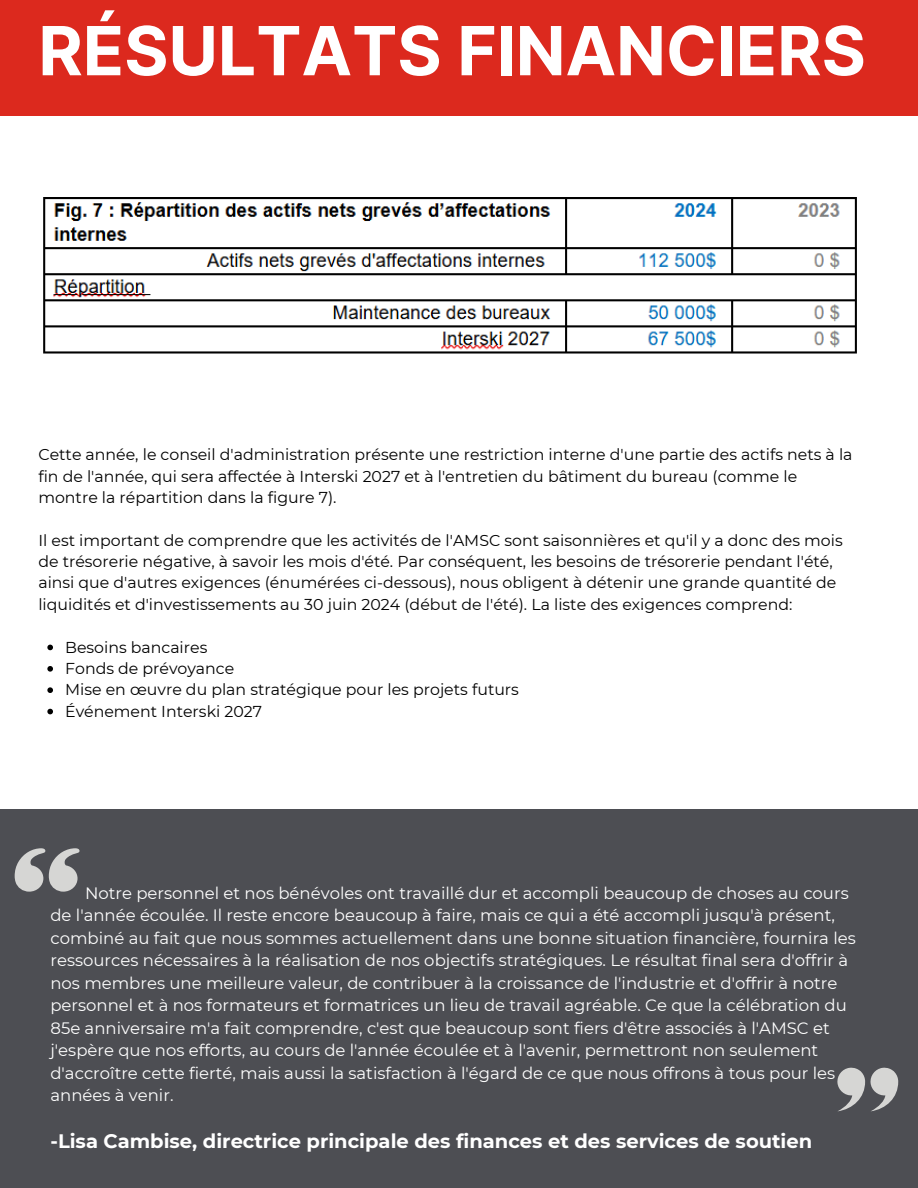
<style>
.page{position:relative;width:918px;height:1188px;background:#fff}
.page>*{position:absolute;margin:0;border:0;box-sizing:border-box;transform-origin:0 0}
.t1{font:700 67.8px "Inter";color:#fff}
.t2{font:700 19.5px "Montserrat";color:#fff}
.t3{font:16.5px/22.5px "Montserrat";color:#fff}
.t4{font:15.75px/21.3px "Montserrat";color:#000}
</style>
<div class="page">
<div style="left:0;top:0;width:918px;height:115px;background:#dc291e"></div>
<svg style="left:47px;top:645px;width:6px;height:5px"></svg>
<svg style="left:47px;top:666px;width:6px;height:6px"></svg>
<svg style="left:47px;top:687px;width:6px;height:6px"></svg>
<svg style="left:47px;top:709px;width:6px;height:5px"></svg>
<div style="left:0;top:810px;width:917px;height:378px;background:#4d4e53"></div>
<svg style="left:15px;top:848px;width:65px;height:44px"></svg>
<svg style="left:837px;top:1068px;width:61px;height:43px"></svg>
<img style="left:43px;top:198px;width:814px;height:156px">
<p class="t1" style="left:38px;top:10px;width:829px">RÉSULTATS FINANCIERS</p>
<h1 class="t4" style="left:38px;top:444px;width:816px">Cette année, le conseil d'administration présente une restriction interne d'une partie des actifs nets à la fin de l'année, qui sera affectée à Interski 2027 et à l'entretien du bâtiment du bureau (comme le montre la répartition dans la figure 7).</h1>
<p class="t4" style="left:38px;top:529px;width:806px">Il est important de comprendre que les activités de l'AMSC sont saisonnières et qu'il y a donc des mois de trésorerie négative, à savoir les mois d'été. Par conséquent, les besoins de trésorerie pendant l'été, ainsi que d'autres exigences (énumérées ci-dessous), nous obligent à détenir une grande quantité de liquidités et d'investissements au 30 juin 2024 (début de l'été). La liste des exigences comprend:</p>
<p class="t4" style="left:65px;top:636px;width:144px">Besoins bancaires</p>
<p class="t4" style="left:65px;top:658px;width:171px">Fonds de prévoyance</p>
<p class="t4" style="left:65px;top:679px;width:455px">Mise en œuvre du plan stratégique pour les projets futurs</p>
<p class="t4" style="left:65px;top:700px;width:198px">Événement Interski 2027</p>
<p class="t3" style="left:50px;top:882px;width:807px;text-indent:35px">Notre personnel et nos bénévoles ont travaillé dur et accompli beaucoup de choses au cours de l'année écoulée. Il reste encore beaucoup à faire, mais ce qui a été accompli jusqu'à présent, combiné au fait que nous sommes actuellement dans une bonne situation financière, fournira les ressources nécessaires à la réalisation de nos objectifs stratégiques. Le résultat final sera d'offrir à nos membres une meilleure valeur, de contribuer à la croissance de l'industrie et d'offrir à notre personnel et à nos formateurs et formatrices un lieu de travail agréable. Ce que la célébration du 85e anniversaire m'a fait comprendre, c'est que beaucoup sont fiers d'être associés à l'AMSC et j'espère que nos efforts, au cours de l'année écoulée et à l'avenir, permettront non seulement d'accroître cette fierté, mais aussi la satisfaction à l'égard de ce que nous offrons à tous pour les années à venir.</p>
<p class="t2" style="left:50px;top:1130px;width:763px">-Lisa Cambise, directrice principale des finances et des services de soutien</p>
</div>
